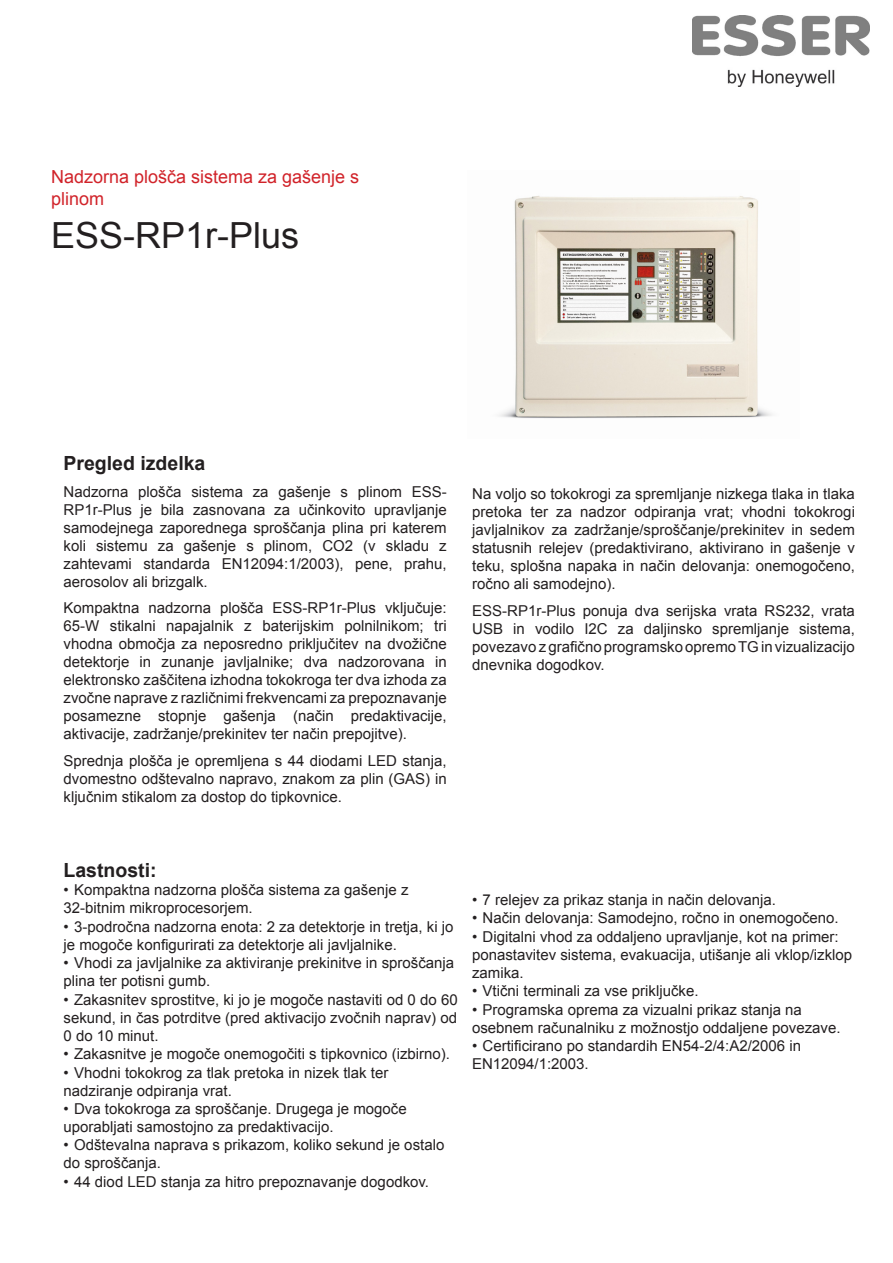
<style>
.page{position:relative;width:893px;height:1263px;background:#fff}
.page>*{position:absolute;margin:0;border:0;box-sizing:border-box;transform-origin:0 0}
.t1{font:36px "Arial";color:#231f20}
.t2{font:700 19.5px "Arial";color:#231f20}
.t3{font:18px/21.6px "Arial";color:#d1232a}
.t4{font:15px/18px "Arial";color:#231f20}
</style>
<div class="page">
<img style="left:499px;top:196px;width:273px;height:223px">
<img style="left:692px;top:16px;width:177px;height:70px">
<p class="t3" style="left:51px;top:166px;width:310px">Nadzorna plošča sistema za gašenje s plinom</p>
<p class="t1" style="left:51px;top:212px;width:250px">ESS-RP1r-Plus</p>
<p class="t2" style="left:63px;top:450px;width:143px">Pregled izdelka</p>
<p class="t4" style="left:63px;top:483px;width:385px;text-align:justify">Nadzorna plošča sistema za gašenje s plinom ESS-RP1r-Plus je bila zasnovana za učinkovito upravljanje samodejnega zaporednega sproščanja plina pri katerem koli sistemu za gašenje s plinom, CO2 (v skladu z zahtevami standarda EN12094:1/2003), pene, prahu, aerosolov ali brizgalk.</p>
<p class="t4" style="left:63px;top:599px;width:385px;text-align:justify">Kompaktna nadzorna plošča ESS-RP1r-Plus vključuje:<br>65-W stikalni napajalnik z baterijskim polnilnikom; tri vhodna območja za neposredno priključitev na dvožične detektorje in zunanje javljalnike; dva nadzorovana in elektronsko zaščitena izhodna tokokroga ter dva izhoda za zvočne naprave z različnimi frekvencami za prepoznavanje posamezne stopnje gašenja (način predaktivacije, aktivacije, zadržanje/prekinitev ter način prepojitve).</p>
<p class="t4" style="left:63px;top:752px;width:385px;text-align:justify">Sprednja plošča je opremljena s 44 diodami LED stanja, dvomestno odštevalno napravo, znakom za plin (GAS) in ključnim stikalom za dostop do tipkovnice.</p>
<p class="t4" style="left:472px;top:485px;width:384px;text-align:justify">Na voljo so tokokrogi za spremljanje nizkega tlaka in tlaka pretoka ter za nadzor odpiranja vrat; vhodni tokokrogi javljalnikov za zadržanje/sproščanje/prekinitev in sedem statusnih relejev (predaktivirano, aktivirano in gašenje v teku, splošna napaka in način delovanja: onemogočeno, ročno ali samodejno).</p>
<p class="t4" style="left:472px;top:602px;width:384px;text-align:justify">ESS-RP1r-Plus ponuja dva serijska vrata RS232, vrata USB in vodilo I2C za daljinsko spremljanje sistema, povezavo z grafično programsko opremo TG in vizualizacijo dnevnika dogodkov.</p>
<p class="t2" style="left:63px;top:857px;width:95px">Lastnosti:</p>
<p class="t4" style="left:63px;top:881px;width:346px">• Kompaktna nadzorna plošča sistema za gašenje z<br>32-bitnim mikroprocesorjem.</p>
<p class="t4" style="left:63px;top:918px;width:392px">• 3-področna nadzorna enota: 2 za detektorje in tretja, ki jo je mogoče konfigurirati za detektorje ali javljalnike.</p>
<p class="t4" style="left:63px;top:954px;width:392px">• Vhodi za javljalnike za aktiviranje prekinitve in sproščanja plina ter potisni gumb.</p>
<p class="t4" style="left:63px;top:991px;width:396px;text-align:justify">• Zakasnitev sprostitve, ki jo je mogoče nastaviti od 0 do 60 sekund, in čas potrditve (pred aktivacijo zvočnih naprav) od 0 do 10 minut.</p>
<p class="t4" style="left:63px;top:1045px;width:388px">• Zakasnitve je mogoče onemogočiti s tipkovnico (izbirno).</p>
<p class="t4" style="left:63px;top:1063px;width:326px">• Vhodni tokokrog za tlak pretoka in nizek tlak ter nadziranje odpiranja vrat.</p>
<p class="t4" style="left:63px;top:1100px;width:345px">• Dva tokokroga za sproščanje. Drugega je mogoče uporabljati samostojno za predaktivacijo.</p>
<p class="t4" style="left:63px;top:1136px;width:382px">• Odštevalna naprava s prikazom, koliko sekund je ostalo do sproščanja.</p>
<p class="t4" style="left:63px;top:1173px;width:367px">• 44 diod LED stanja za hitro prepoznavanje dogodkov.</p>
<p class="t4" style="left:472px;top:891px;width:306px">• 7 relejev za prikaz stanja in način delovanja.</p>
<p class="t4" style="left:472px;top:909px;width:368px">• Način delovanja: Samodejno, ročno in onemogočeno.</p>
<p class="t4" style="left:472px;top:928px;width:382px">• Digitalni vhod za oddaljeno upravljanje, kot na primer: ponastavitev sistema, evakuacija, utišanje ali vklop/izklop zamika.</p>
<p class="t4" style="left:472px;top:982px;width:228px">• Vtični terminali za vse priključke.</p>
<p class="t4" style="left:472px;top:1000px;width:370px">• Programska oprema za vizualni prikaz stanja na osebnem računalniku z možnostjo oddaljene povezave.</p>
<p class="t4" style="left:472px;top:1037px;width:331px">• Certificirano po standardih EN54-2/4:A2/2006 in<br>EN12094/1:2003.</p>
</div>
